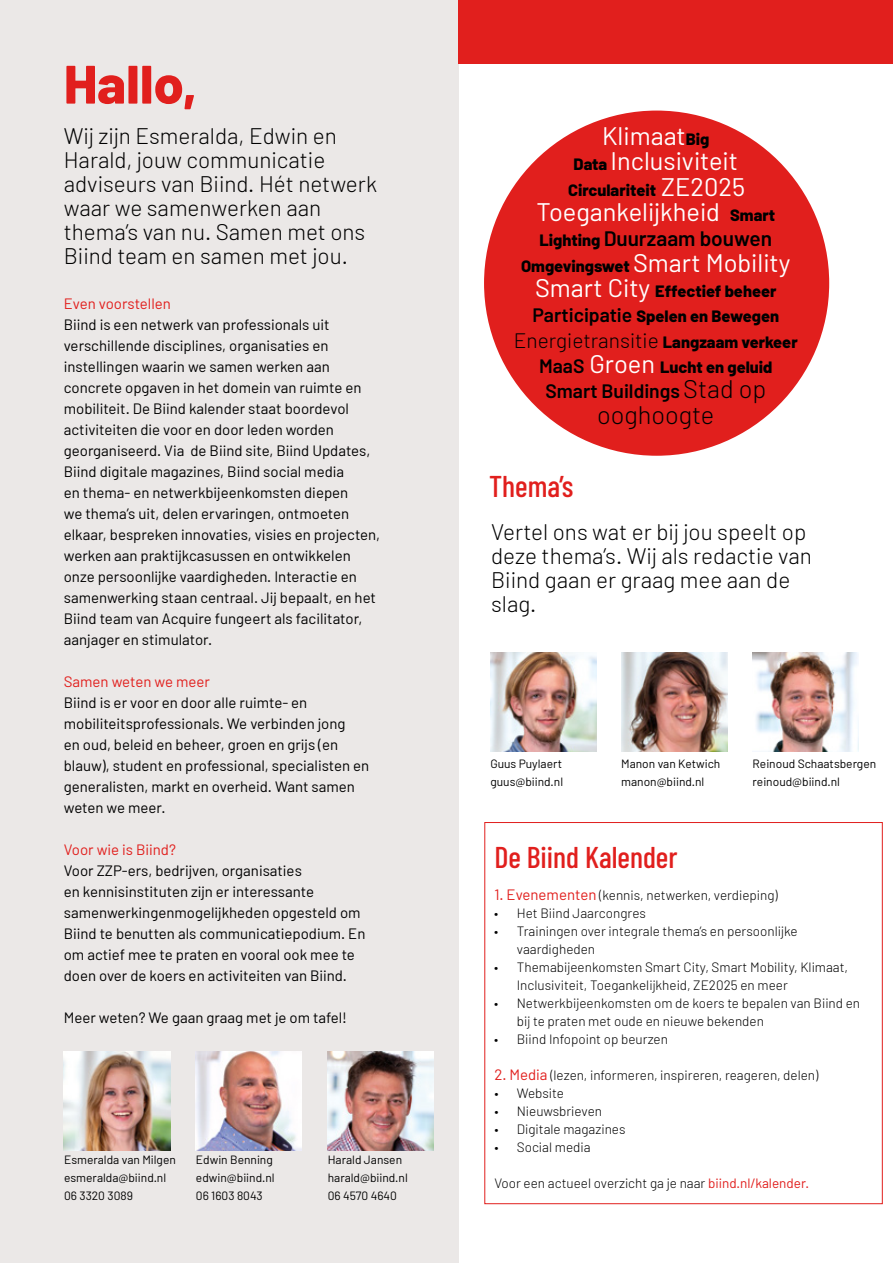
<style>
.page{position:relative;width:893px;height:1263px;background:#fff}
.page>*{position:absolute;margin:0;border:0;box-sizing:border-box;transform-origin:0 0}
.t1{font:800 54px "Barlow";color:#e11f1d}
.t2{font:500 30px "Barlow Condensed";color:#e11f1d}
.t3{font:25.35px/25.3px "Barlow";color:#fff;text-align:center}
.t4{font:300 25.35px "Barlow";color:#000}
.t5{font:300 22.5px/24px "Barlow";color:#000}
.t6{font:300 20.85px "Barlow";color:#000}
.t7{font:600 20.85px "Barlow";color:#000}
.t8{font:600 19.35px "Barlow";color:#000}
.t9{font:800 16.35px/25.3px "Barlow";color:#000}
.t10{font:15px/21px "Barlow";color:#000}
.t11{font:15px "Barlow";color:#e11f1d}
.t12{font:300 13.5px/18px "Barlow";color:#000}
.t13{font:12px/18px "Barlow";color:#000}
.s1{font-weight:800;font-size:16.35px;color:#000}
.s2{font-weight:400;font-size:25.35px;color:#fff}
.s3{font-weight:800;font-size:16.35px}
.s4{font-weight:600;font-size:19.35px}
.s5{font-weight:300;font-size:25.35px}
.s6{font-weight:400;font-size:15px;color:#e11f1d}
.s7{font-weight:400;color:#e11f1d}
</style>
<div class="page">
<div style="left:0;top:0;width:458px;height:1263px;background:#ebe8e7"></div>
<img style="left:196px;top:1052px;width:106px;height:99px">
<img style="left:327px;top:1052px;width:107px;height:99px">
<img style="left:490px;top:652px;width:107px;height:100px">
<img style="left:621px;top:652px;width:106px;height:100px">
<img style="left:753px;top:652px;width:106px;height:100px">
<div style="left:484px;top:111px;width:345px;height:345px;background:#e11f1d;border-radius:50%"></div>
<div style="left:458px;top:0;width:435px;height:64px;background:#e11f1d"></div>
<img style="left:64px;top:1052px;width:106px;height:99px">
<div style="left:484px;top:822px;width:399px;height:382px;border:1px solid #e11f1d"></div>
<h1 class="t1" style="left:64px;top:51px;width:135px">Hallo,</h1>
<h3 class="t5" style="left:64px;top:123px;width:315px">Wij zijn Esmeralda, Edwin en<br>Harald, jouw communicatie adviseurs van Biind. Hét netwerk waar we samenwerken aan thema’s van nu. Samen met ons<br>Biind team en samen met jou.</h3>
<p class="t11" style="left:64px;top:294px;width:109px">Even voorstellen</p>
<p class="t10" style="left:64px;top:314px;width:318px">Biind is een netwerk van professionals uit verschillende disciplines, organisaties en instellingen waarin we samen werken aan concrete opgaven in het domein van ruimte en mobiliteit. De Biind kalender staat boordevol activiteiten die voor en door leden worden georganiseerd. Via de Biind site, Biind Updates, Biind digitale magazines, Biind social media<br>en thema- en netwerkbijeenkomsten diepen<br>we thema’s uit, delen ervaringen, ontmoeten elkaar, bespreken innovaties, visies en projecten, werken aan praktijkcasussen en ontwikkelen onze persoonlijke vaardigheden. Interactie en samenwerking staan centraal. Jij bepaalt, en het Biind team van Acquire fungeert als facilitator, aanjager en stimulator.</p>
<p class="t11" style="left:64px;top:672px;width:148px">Samen weten we meer</p>
<p class="t10" style="left:64px;top:692px;width:307px">Biind is er voor en door alle ruimte- en mobiliteitsprofessionals. We verbinden jong<br>en oud, beleid en beheer, groen en grijs (en blauw), student en professional, specialisten en generalisten, markt en overheid. Want samen weten we meer.</p>
<p class="t11" style="left:64px;top:840px;width:114px">Voor wie is Biind?</p>
<p class="t10" style="left:64px;top:860px;width:303px">Voor ZZP-ers, bedrijven, organisaties<br>en kennisinstituten zijn er interessante samenwerkingenmogelijkheden opgesteld om Biind te benutten als communicatiepodium. En om actief mee te praten en vooral ook mee te doen over de koers en activiteiten van Biind.</p>
<p class="t10" style="left:64px;top:1007px;width:285px">Meer weten? We gaan graag met je om tafel!</p>
<p class="t13" style="left:64px;top:1150px;width:113px">Esmeralda van Milgen esmeralda@biind.nl<br>06 3320 3089</p>
<p class="t13" style="left:196px;top:1150px;width:80px">Edwin Benning edwin@biind.nl<br>06 1603 8043</p>
<p class="t13" style="left:328px;top:1150px;width:82px">Harald Jansen harald@biind.nl<br>06 4570 4640</p>
<h3 class="t3" style="left:574px;top:122px;width:166px">Klimaat<span class="s1">Big<br>Data</span> Inclusiviteit</h3>
<p class="t9" style="left:568px;top:177px;width:178px">Circulariteit <span class="s2">ZE2025</span></p>
<h3 class="t3" style="left:536px;top:199px;width:240px">Toegankelijkheid <span class="s1">Smart</span></h3>
<h3 class="t7" style="left:539px;top:226px;width:234px"><span class="s3">Lighting</span> Duurzaam bouwen</h3>
<h3 class="t3" style="left:521px;top:249px;width:271px"><span class="s1">Omgevingswet</span> Smart Mobility</h3>
<p class="t9" style="left:532px;top:278px;width:248px"><span class="s2">Smart City</span> Effectief beheer<br><span class="s4">Participatie</span> Spelen en Bewegen</p>
<h3 class="t6" style="left:514px;top:327px;width:285px">Energietransitie <span class="s3">Langzaam verkeer</span></h3>
<p class="t9" style="left:539px;top:355px;width:235px"><span class="s4">MaaS</span> <span class="s2">Groen</span> Lucht en geluid</p>
<p class="t8" style="left:545px;top:379px;width:222px">Smart Buildings <span class="s5">Stad op</span></p>
<h3 class="t4" style="left:597px;top:399px;width:119px">ooghoogte</h3>
<h2 class="t2" style="left:489px;top:468px;width:86px">Thema’s</h2>
<h3 class="t5" style="left:491px;top:519px;width:322px">Vertel ons wat er bij jou speelt op deze thema’s. Wij als redactie van<br>Biind gaan er graag mee aan de slag.</h3>
<p class="t13" style="left:490px;top:755px;width:74px">Guus Puylaert guus@biind.nl</p>
<p class="t13" style="left:621px;top:755px;width:101px">Manon van Ketwich manon@biind.nl</p>
<p class="t13" style="left:753px;top:755px;width:125px">Reinoud Schaatsbergen reinoud@biind.nl</p>
<h2 class="t2" style="left:494px;top:839px;width:185px">De Biind Kalender</h2>
<p class="t12" style="left:494px;top:886px;width:285px"><span class="s6">1. Evenementen</span> (kennis, netwerken, verdieping)</p>
<p class="t12" style="left:494px;top:904px;width:153px">• Het Biind Jaarcongres</p>
<p class="t12" style="left:517px;top:922px;width:282px;text-indent:-23px">• Trainingen over integrale thema’s en persoonlijke vaardigheden</p>
<p class="t12" style="left:517px;top:958px;width:333px;text-indent:-23px">• Themabijeenkomsten Smart City, Smart Mobility, Klimaat,<br>Inclusiviteit, Toegankelijkheid, ZE2025 en meer</p>
<p class="t12" style="left:517px;top:994px;width:345px;text-indent:-23px">• Netwerkbijeenkomsten om de koers te bepalen van Biind en bij te praten met oude en nieuwe bekenden</p>
<p class="t12" style="left:494px;top:1030px;width:175px">• Biind Infopoint op beurzen</p>
<p class="t12" style="left:494px;top:1066px;width:326px"><span class="s6">2. Media</span> (lezen, informeren, inspireren, reageren, delen)</p>
<p class="t12" style="left:494px;top:1084px;width:71px">• Website</p>
<p class="t12" style="left:494px;top:1102px;width:109px">• Nieuwsbrieven</p>
<p class="t12" style="left:494px;top:1120px;width:133px">• Digitale magazines</p>
<p class="t12" style="left:494px;top:1138px;width:98px">• Social media</p>
<p class="t12" style="left:494px;top:1174px;width:316px">Voor een actueel overzicht ga je naar <span class="s7">biind.nl/kalender.</span></p>
</div>
